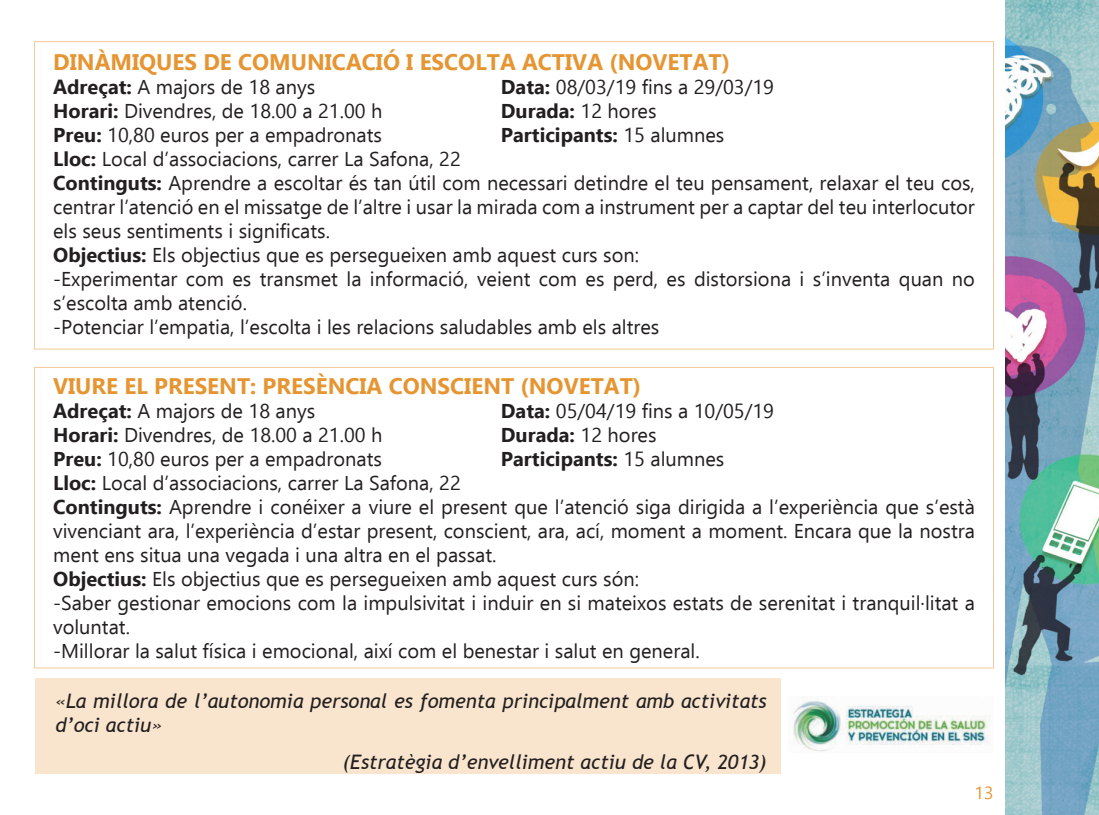
<style>
.page{position:relative;width:1099px;height:815px;background:#fff}
.page>*{position:absolute;margin:0;border:0;box-sizing:border-box;transform-origin:0 0}
.t1{font:700 22.5px "Ebrima";color:#e59532}
.t2{font:20px/24px "Ebrima";color:#231f20}
.t3{font:italic 20px/24px "Trebuchet MS";color:#231f20}
.t4{font:700 20px "Ebrima";color:#231f20}
.t5{font:17.5px "Ebrima";color:#e59532}
.s1{font-weight:700}
.s2{font-weight:400}
</style>
<div class="page">
<img style="left:1005px;top:0;width:93px;height:815px">
<div style="left:36px;top:679px;width:744px;height:95px;background:#f9e5ce"></div>
<img style="left:788px;top:697px;width:203px;height:54px">
<p class="t1" style="left:53px;top:45px;width:678px">DINÀMIQUES DE COMUNICACIÓ I ESCOLTA ACTIVA (NOVETAT)</p>
<p class="t2" style="left:53px;top:74px;width:263px"><span class="s1">Adreçat:</span> A majors de 18 anys</p>
<p class="t2" style="left:501px;top:74px;width:275px"><span class="s1">Data:</span> 08/03/19 fins a 29/03/19</p>
<p class="t2" style="left:53px;top:98px;width:331px"><span class="s1">Horari:</span> Divendres, de 18.00 a 21.00 h</p>
<p class="t4" style="left:501px;top:96px;width:157px">Durada: <span class="s2">12 hores</span></p>
<p class="t2" style="left:53px;top:122px;width:330px"><span class="s1">Preu:</span> 10,80 euros per a empadronats</p>
<p class="t4" style="left:501px;top:120px;width:225px">Participants: <span class="s2">15 alumnes</span></p>
<p class="t2" style="left:53px;top:146px;width:923px"><span class="s1">Lloc:</span> Local d’associacions, carrer La Safona, 22<br><span class="s1">Continguts:</span> Aprendre a escoltar és tan útil com necessari detindre el teu pensament, relaxar el teu cos, centrar l’atenció en el missatge de l’altre i usar la mirada com a instrument per a captar del teu interlocutor els seus sentiments i significats.<br><span class="s1">Objectius:</span> Els objectius que es persegueixen amb aquest curs son:<br>-Experimentar com es transmet la informació, veient com es perd, es distorsiona i s’inventa quan no s’escolta amb atenció.<br>-Potenciar l’empatia, l’escolta i les relacions saludables amb els altres</p>
<p class="t1" style="left:53px;top:370px;width:589px">VIURE EL PRESENT: PRESÈNCIA CONSCIENT (NOVETAT)</p>
<p class="t2" style="left:53px;top:399px;width:263px"><span class="s1">Adreçat:</span> A majors de 18 anys</p>
<p class="t2" style="left:501px;top:399px;width:275px"><span class="s1">Data:</span> 05/04/19 fins a 10/05/19</p>
<p class="t2" style="left:53px;top:423px;width:331px"><span class="s1">Horari:</span> Divendres, de 18.00 a 21.00 h</p>
<p class="t4" style="left:501px;top:420px;width:157px">Durada: <span class="s2">12 hores</span></p>
<p class="t2" style="left:53px;top:447px;width:330px"><span class="s1">Preu:</span> 10,80 euros per a empadronats</p>
<p class="t4" style="left:501px;top:444px;width:225px">Participants: <span class="s2">15 alumnes</span></p>
<p class="t2" style="left:53px;top:471px;width:923px"><span class="s1">Lloc:</span> Local d’associacions, carrer La Safona, 22<br><span class="s1">Continguts:</span> Aprendre i conéixer a viure el present que l’atenció siga dirigida a l’experiència que s’està vivenciant ara, l’experiència d’estar present, conscient, ara, ací, moment a moment. Encara que la nostra ment ens situa una vegada i una altra en el passat.<br><span class="s1">Objectius:</span> Els objectius que es persegueixen amb aquest curs són:<br>-Saber gestionar emocions com la impulsivitat i induir en si mateixos estats de serenitat i tranquil·litat a voluntat.<br>-Millorar la salut física i emocional, així com el benestar i salut en general.</p>
<p class="t3" style="left:55px;top:690px;width:712px">«La millora de l’autonomia personal es fomenta principalment amb activitats d’oci actiu»</p>
<p class="t3" style="left:343px;top:750px;width:425px">(Estratègia d’envelliment actiu de la CV, 2013)</p>
<p class="t5" style="left:974px;top:781px;width:56px">13 13</p>
</div>
